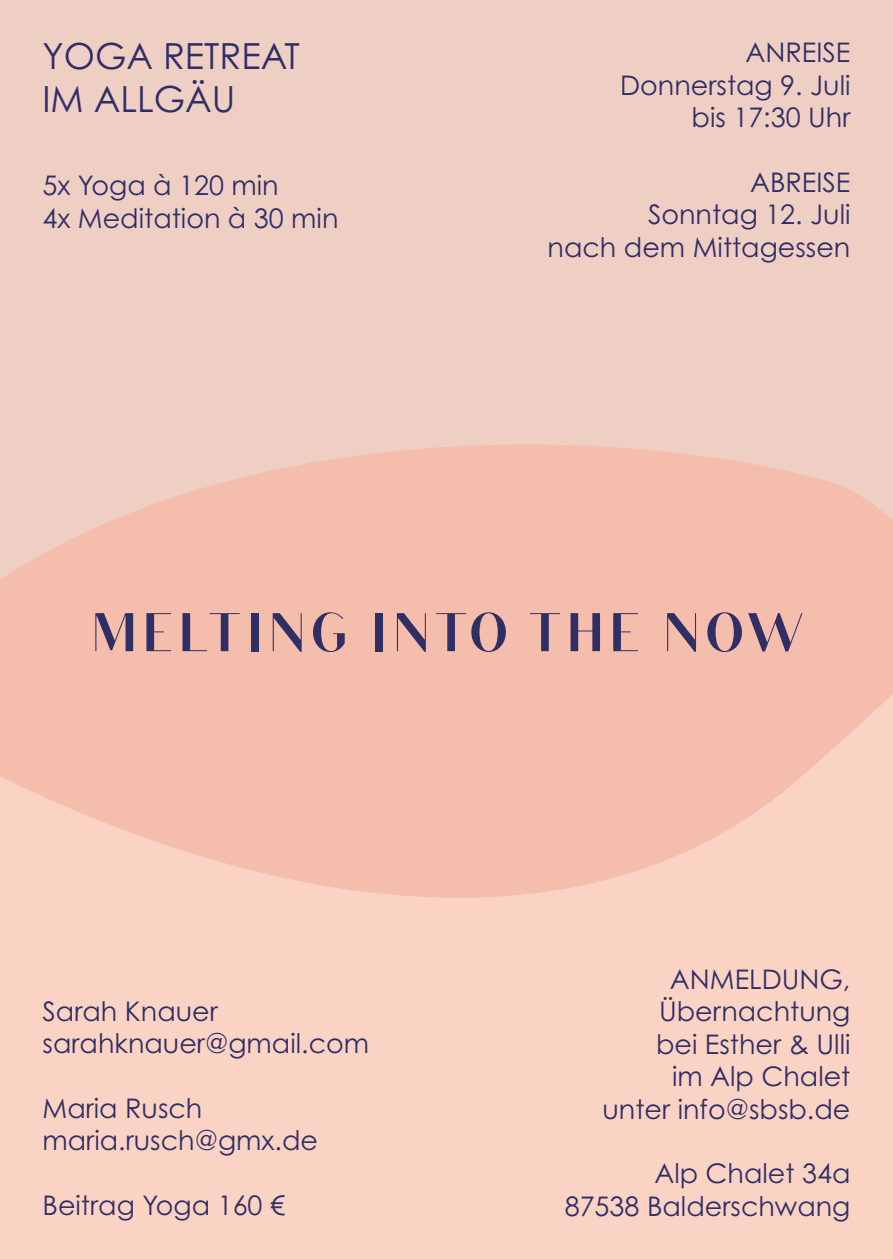
<style>
.page{position:relative;width:893px;height:1259px;background:#fff}
.page>*{position:absolute;margin:0;border:0;box-sizing:border-box;transform-origin:0 0}
.t1{font:700 54px "Bodoni Sans";letter-spacing:.1em;color:#2f2e65}
.t2{font:36px/43.2px "Century Gothic Pro";color:#2f2e65}
.t3{font:27px/32.4px "Century Gothic Pro";color:#2f2e65;text-align:right}
</style>
<div class="page">
<div style="left:0;top:0;width:893px;height:444px;background:#efcec4"></div>
<div style="left:0;top:898px;width:893px;height:361px;background:#fbd3c4"></div>
<svg style="left:0;top:444px;width:893px;height:454px;background:#f5c1b0"></svg>
<h2 class="t2" style="left:43px;top:34px;width:259px">YOGA RETREAT<br>IM ALLGÄU</h2>
<p class="t3" style="left:43px;top:169px;width:297px;text-align:left">5x Yoga à 120 min<br>4x Meditation à 30 min</p>
<p class="t3" style="left:620px;top:36px;width:232px">ANREISE<br>Donnerstag 9. Juli bis 17:30 Uhr</p>
<p class="t3" style="left:548px;top:166px;width:304px">ABREISE<br>Sonntag 12. Juli<br>nach dem Mittagessen</p>
<h1 class="t1" style="left:91px;top:602px;width:712px">MELTING INTO THE NOW</h1>
<p class="t3" style="left:43px;top:994px;width:328px;text-align:left">Sarah Knauer sarahknauer@gmail.com</p>
<p class="t3" style="left:43px;top:1091px;width:277px;text-align:left">Maria Rusch maria.rusch@gmx.de</p>
<p class="t3" style="left:43px;top:1189px;width:244px">Beitrag Yoga 160 €</p>
<p class="t3" style="left:602px;top:962px;width:249px">ANMELDUNG,<br>Übernachtung<br>bei Esther &amp; Ulli<br>im Alp Chalet unter info@sbsb.de</p>
<p class="t3" style="left:565px;top:1157px;width:287px">Alp Chalet 34a<br>87538 Balderschwang</p>
</div>
